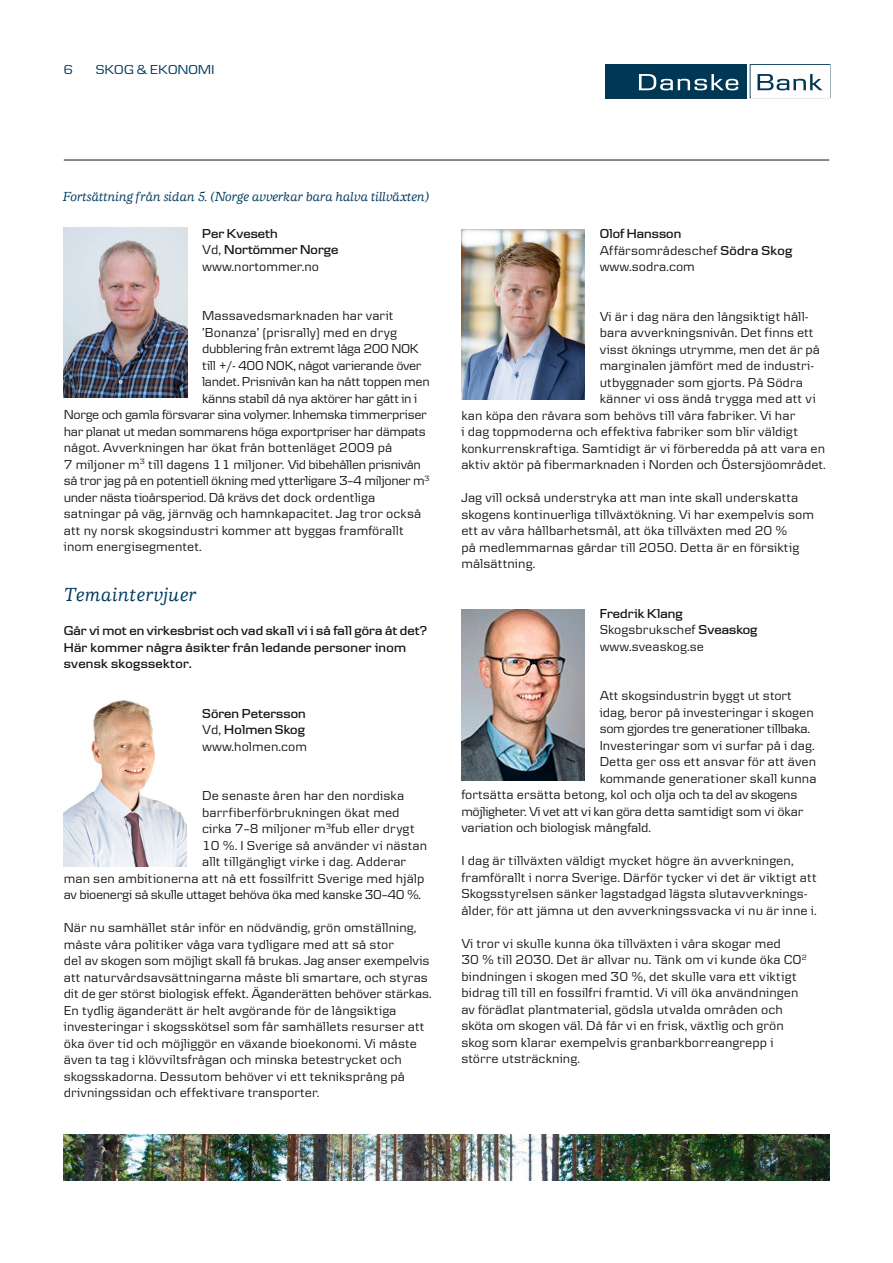
<style>
.page{position:relative;width:893px;height:1263px;background:#fff}
.page>*{position:absolute;margin:0;border:0;box-sizing:border-box;transform-origin:0 0}
.t1{font:italic 500 19.5px "Danske Human";letter-spacing:.02em;color:#003a60}
.t2{font:13.5px/16.5px "Danske Text";letter-spacing:.005em;color:#161614}
.t3{font:13.5px "Danske Text";letter-spacing:-.025em;color:#161614}
.t4{font:600 13.5px/16.5px "Danske Headline";letter-spacing:.005em;color:#161614}
.t5{font:italic 500 13.5px "Danske Human";letter-spacing:-.01em;color:#003a60}
.t6{font:13.5px "Danske Headline";letter-spacing:.02em;color:#003a60}
.s1{font-family:"Danske Text";font-weight:400}
.s2{font-family:"Danske Headline";font-weight:600}
</style>
<div class="page">
<hr style="left:64px;top:160px;width:765px;height:1px;background:#161614">
<div style="left:605px;top:64px;width:141px;height:34px;background:#003754"></div>
<svg style="left:639px;top:74px;width:99px;height:16px"></svg>
<svg style="left:750px;top:64px;width:80px;height:34px"></svg>
<img style="left:64px;top:700px;width:122px;height:166px">
<img style="left:461px;top:230px;width:124px;height:170px">
<img style="left:461px;top:610px;width:124px;height:170px">
<img style="left:64px;top:1134px;width:765px;height:46px">
<img style="left:64px;top:227px;width:123px;height:171px">
<p class="t6" style="left:64px;top:62px;width:11px">6</p>
<p class="t6" style="left:96px;top:62px;width:120px">SKOG &amp; EKONOMI</p>
<p class="t5" style="left:63px;top:189px;width:368px">Fortsättning från sidan 5. (Norge avverkar bara halva tillväxten)</p>
<p class="t4" style="left:202px;top:225px;width:138px">Per Kveseth<br><span class="s1">Vd,</span> Nortömmer Norge</p>
<p class="t2" style="left:202px;top:258px;width:118px">www.nortommer.no</p>
<p class="t2" style="left:202px;top:307px;width:193px">Massavedsmarknaden har varit</p>
<p class="t2" style="left:202px;top:324px;width:196px">’Bonanza’ (prisrally) med en dryg</p>
<p class="t3" style="left:202px;top:341px;width:218px">dubblering från extremt låga 200 NOK</p>
<p class="t3" style="left:202px;top:357px;width:221px">till +/- 400 NOK, något varierande över</p>
<p class="t3" style="left:202px;top:374px;width:229px">landet. Prisnivån kan ha nått toppen men</p>
<p class="t3" style="left:202px;top:390px;width:217px">känns stabil då nya aktörer har gått in i</p>
<p class="t3" style="left:64px;top:407px;width:365px">Norge och gamla försvarar sina volymer. Inhemska timmerpriser</p>
<p class="t3" style="left:64px;top:423px;width:364px">har planat ut medan sommarens höga exportpriser har dämpats</p>
<p class="t2" style="left:64px;top:439px;width:330px">något. Avverkningen har ökat från bottenläget 2009 på</p>
<p class="t2" style="left:64px;top:456px;width:359px">7 miljoner m<sup>3</sup> till dagens 11 miljoner. Vid bibehållen prisnivån</p>
<p class="t3" style="left:64px;top:473px;width:367px">så tror jag på en potentiell ökning med ytterligare 3–4 miljoner m<sup>3</sup></p>
<p class="t3" style="left:64px;top:489px;width:313px">under nästa tioårsperiod. Då krävs det dock ordentliga</p>
<p class="t2" style="left:64px;top:505px;width:359px">satningar på väg, järnväg och hamnkapacitet. Jag tror också</p>
<p class="t2" style="left:64px;top:522px;width:342px">att ny norsk skogsindustri kommer att byggas framförallt</p>
<p class="t2" style="left:64px;top:538px;width:140px">inom energisegmentet.</p>
<h1 class="t1" style="left:64px;top:583px;width:134px">Temaintervjuer</h1>
<p class="t4" style="left:64px;top:622px;width:365px">Går vi mot en virkesbrist och vad skall vi i så fall göra åt det?<br>Här kommer några åsikter från ledande personer inom svensk skogssektor.</p>
<p class="t4" style="left:202px;top:705px;width:105px">Sören Petersson<br><span class="s1">Vd,</span> Holmen Skog</p>
<p class="t2" style="left:202px;top:738px;width:106px">www.holmen.com</p>
<p class="t2" style="left:202px;top:787px;width:204px">De senaste åren har den nordiska</p>
<p class="t2" style="left:202px;top:804px;width:199px">barrfiberförbrukningen ökat med</p>
<p class="t2" style="left:202px;top:820px;width:214px">cirka 7–8 miljoner m<sup>3</sup>fub eller drygt</p>
<p class="t2" style="left:202px;top:837px;width:227px">10 %. I Sverige så använder vi nästan</p>
<p class="t2" style="left:202px;top:853px;width:206px">allt tillgängligt virke i dag. Adderar</p>
<p class="t2" style="left:64px;top:870px;width:362px">man sen ambitionerna att nå ett fossilfritt Sverige med hjälp</p>
<p class="t3" style="left:64px;top:887px;width:359px">av bioenergi så skulle uttaget behöva öka med kanske 30–40 %.</p>
<p class="t2" style="left:64px;top:919px;width:369px">När nu samhället står inför en nödvändig, grön omställning, måste våra politiker våga vara tydligare med att så stor<br>del av skogen som möjligt skall få brukas. Jag anser exempelvis att naturvårdsavsättningarna måste bli smartare, och styras dit de ger störst biologisk effekt. Äganderätten behöver stärkas.<br>En tydlig äganderätt är helt avgörande för de långsiktiga investeringar i skogsskötsel som får samhällets resurser att öka över tid och möjliggör en växande bioekonomi. Vi måste även ta tag i klövviltsfrågan och minska betestrycket och skogsskadorna. Dessutom behöver vi ett tekniksprång på drivningssidan och effektivare transporter.</p>
<p class="t4" style="left:600px;top:225px;width:83px">Olof Hansson</p>
<p class="t2" style="left:600px;top:242px;width:194px">Affärsområdeschef <span class="s2">Södra Skog </span>www.sodra.com</p>
<p class="t2" style="left:600px;top:308px;width:211px">Vi är i dag nära den långsiktigt håll-</p>
<p class="t2" style="left:600px;top:324px;width:215px">bara avverkningsnivån. Det finns ett</p>
<p class="t2" style="left:600px;top:341px;width:222px">visst öknings utrymme, men det är på</p>
<p class="t2" style="left:600px;top:357px;width:216px">marginalen jämfört med de industri-</p>
<p class="t2" style="left:600px;top:374px;width:205px">utbyggnader som gjorts. På Södra</p>
<p class="t2" style="left:600px;top:390px;width:218px">känner vi oss ändå trygga med att vi</p>
<p class="t2" style="left:461px;top:407px;width:335px">kan köpa den råvara som behövs till våra fabriker. Vi har</p>
<p class="t2" style="left:461px;top:423px;width:338px">i dag toppmoderna och effektiva fabriker som blir väldigt</p>
<p class="t2" style="left:461px;top:440px;width:365px">konkurrenskraftiga. Samtidigt är vi förberedda på att vara en</p>
<p class="t2" style="left:461px;top:456px;width:366px">aktiv aktör på fibermarknaden i Norden och Östersjöområdet.</p>
<p class="t2" style="left:461px;top:489px;width:354px">Jag vill också understryka att man inte skall underskatta skogens kontinuerliga tillväxtökning. Vi har exempelvis som ett av våra hållbarhetsmål, att öka tillväxten med 20 %<br>på medlemmarnas gårdar till 2050. Detta är en försiktig målsättning.</p>
<p class="t4" style="left:600px;top:605px;width:85px">Fredrik Klang</p>
<p class="t2" style="left:600px;top:621px;width:159px">Skogsbrukschef <span class="s2">Sveaskog </span>www.sveaskog.se</p>
<p class="t2" style="left:600px;top:687px;width:194px">Att skogsindustrin byggt ut stort</p>
<p class="t2" style="left:600px;top:704px;width:216px">idag, beror på investeringar i skogen</p>
<p class="t3" style="left:600px;top:721px;width:212px">som gjordes tre generationer tillbaka.</p>
<p class="t2" style="left:600px;top:737px;width:216px">Investeringar som vi surfar på i dag.</p>
<p class="t2" style="left:600px;top:753px;width:218px">Detta ger oss ett ansvar för att även</p>
<p class="t2" style="left:600px;top:770px;width:218px">kommande generationer skall kunna</p>
<p class="t2" style="left:461px;top:786px;width:338px">fortsätta ersätta betong, kol och olja och ta del av skogens</p>
<p class="t3" style="left:461px;top:803px;width:344px">möjligheter. Vi vet att vi kan göra detta samtidigt som vi ökar</p>
<p class="t2" style="left:461px;top:819px;width:191px">variation och biologisk mångfald.</p>
<p class="t2" style="left:461px;top:852px;width:357px">I dag är tillväxten väldigt mycket högre än avverkningen, framförallt i norra Sverige. Därför tycker vi det är viktigt att Skogsstyrelsen sänker lagstadgad lägsta slutavverknings&shy;ålder, för att jämna ut den avverkningssvacka vi nu är inne i.</p>
<p class="t2" style="left:461px;top:935px;width:347px">Vi tror vi skulle kunna öka tillväxten i våra skogar med<br>30 % till 2030. Det är allvar nu. Tänk om vi kunde öka CO<sup>2 </sup>bindningen i skogen med 30 %, det skulle vara ett viktigt bidrag till till en fossilfri framtid. Vi vill öka användningen av förädlat plantmaterial, gödsla utvalda områden och sköta om skogen väl. Då får vi en frisk, växtlig och grön skog som klarar exempelvis granbarkborreangrepp i större utsträckning.</p>
</div>
